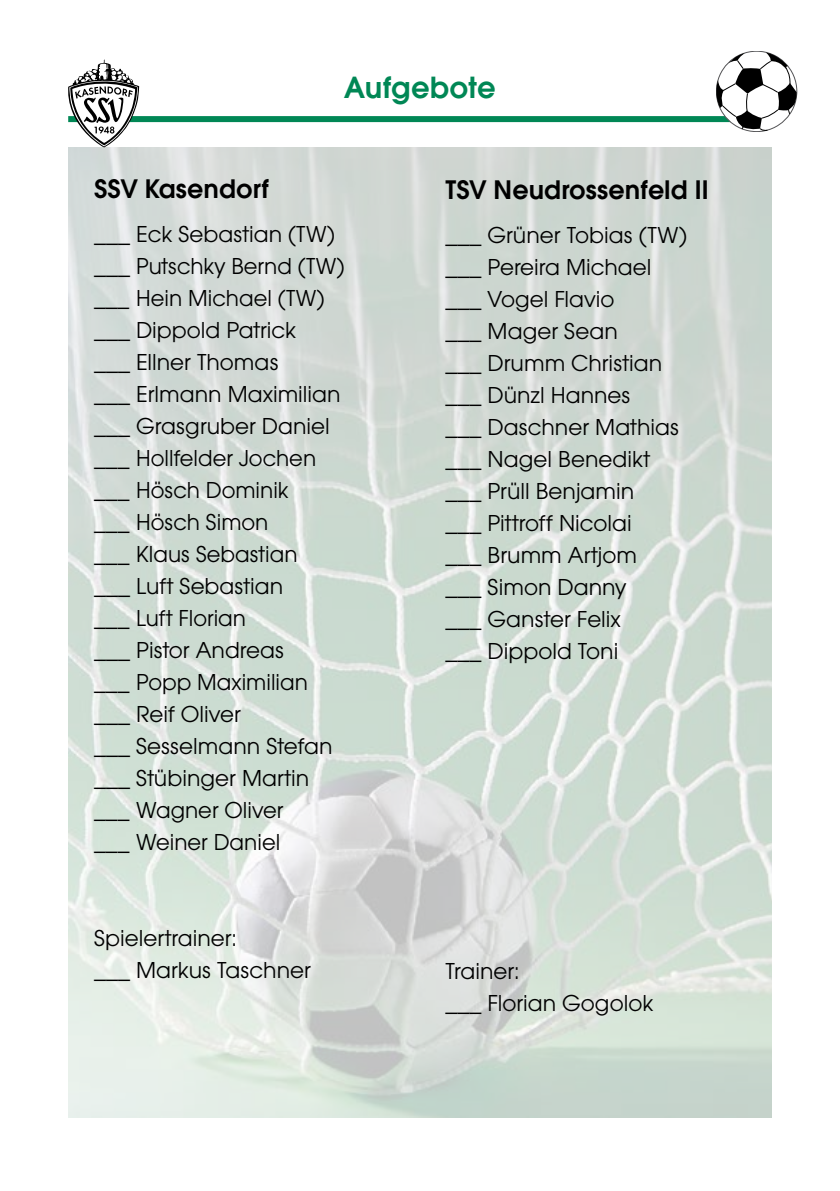
<style>
.page{position:relative;width:840px;height:1191px;background:#fff}
.page>*{position:absolute;margin:0;border:0;box-sizing:border-box;transform-origin:0 0}
.t1{font:600 32px "Avant Garde Gothic Itc T";color:#008755}
.t2{font:600 28px "Avant Garde Gothic Itc T";color:#000}
.t3{font:24px/32px "Avant Garde Gothic Itc T";color:#000}
</style>
<div class="page">
<img style="left:68px;top:147px;width:703px;height:970px">
<div style="left:68px;top:116px;width:703px;height:6px;background:#008755"></div>
<svg style="left:715px;top:53px;width:81px;height:78px"></svg>
<svg style="left:68px;top:59px;width:71px;height:88px"></svg>
<h1 class="t1" style="left:344px;top:69px;width:153px">Aufgebote</h1>
<p class="t2" style="left:94px;top:172px;width:176px">SSV Kasendorf</p>
<p class="t3" style="left:94px;top:217px;width:252px">___ Eck Sebastian (TW) ___ Putschky Bernd (TW) ___ Hein Michael (TW) ___ Dippold Patrick<br>___ Ellner Thomas<br>___ Erlmann Maximilian ___ Grasgruber Daniel ___ Hollfelder Jochen ___ Hösch Dominik<br>___ Hösch Simon<br>___ Klaus Sebastian<br>___ Luft Sebastian<br>___ Luft Florian<br>___ Pistor Andreas<br>___ Popp Maximilian ___ Reif Oliver<br>___ Sesselmann Stefan ___ Stübinger Martin ___ Wagner Oliver<br>___ Weiner Daniel</p>
<p class="t3" style="left:94px;top:921px;width:218px">Spielertrainer:<br>___ Markus Taschner</p>
<p class="t2" style="left:445px;top:173px;width:264px">TSV Neudrossenfeld II</p>
<p class="t3" style="left:445px;top:218px;width:243px">___ Grüner Tobias (TW) ___ Pereira Michael ___ Vogel Flavio<br>___ Mager Sean<br>___ Drumm Christian ___ Dünzl Hannes<br>___ Daschner Mathias ___ Nagel Benedikt ___ Prüll Benjamin<br>___ Pittroff Nicolai<br>___ Brumm Artjom<br>___ Simon Danny<br>___ Ganster Felix<br>___ Dippold Toni</p>
<p class="t3" style="left:445px;top:954px;width:209px">Trainer:<br>___ Florian Gogolok</p>
</div>
